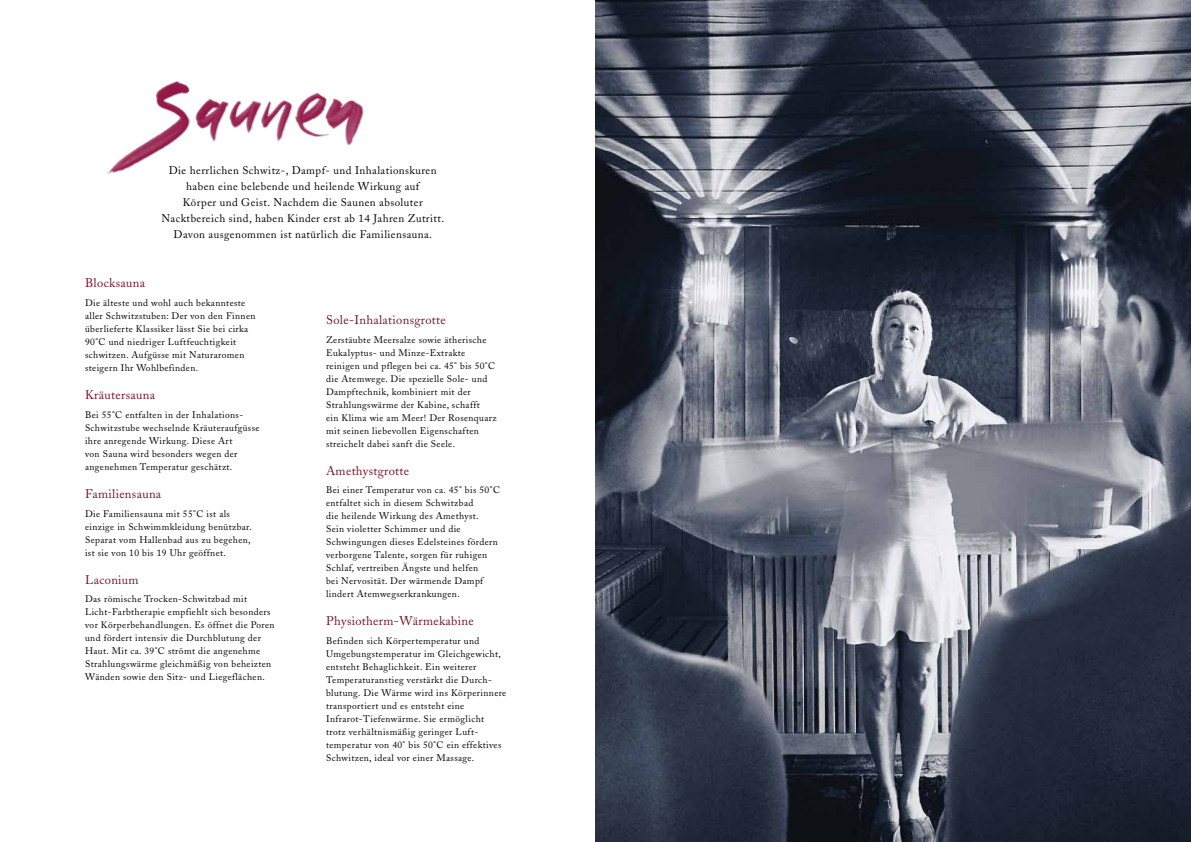
<style>
.page{position:relative;width:1191px;height:842px;background:#fff}
.page>*{position:absolute;margin:0;border:0;box-sizing:border-box;transform-origin:0 0}
.t1{font:12.5px "Adobe Caslon";letter-spacing:.025em;color:#721423}
.t2{font:11px/16px "Adobe Caslon";letter-spacing:.04em;color:#000;text-align:center}
.t3{font:9.5px/13px "Adobe Caslon";letter-spacing:.04em;color:#000}
</style>
<div class="page">
<img style="left:595px;top:0;width:596px;height:842px">
<img style="left:107px;top:81px;width:257px;height:93px">
<p class="t2" style="left:161px;top:162px;width:284px">Die herrlichen Schwitz-, Dampf- und Inhalationskuren haben eine belebende und heilende Wirkung auf<br>Körper und Geist. Nachdem die Saunen absoluter Nacktbereich sind, haben Kinder erst ab 14 Jahren Zutritt.<br>Davon ausgenommen ist natürlich die Familiensauna.</p>
<h1 class="t1" style="left:85px;top:276px;width:62px">Blocksauna</h1>
<p class="t3" style="left:85px;top:297px;width:172px">Die älteste und wohl auch bekannteste aller Schwitzstuben: Der von den Finnen überlieferte Klassiker lässt Sie bei cirka 90°C und niedriger Luftfeuchtigkeit schwitzen. Aufgüsse mit Naturaromen steigern Ihr Wohlbefinden.</p>
<h1 class="t1" style="left:85px;top:388px;width:71px">Kräutersauna</h1>
<p class="t3" style="left:85px;top:408px;width:176px">Bei 55°C entfalten in der Inhalations-Schwitzstube wechselnde Kräuteraufgüsse ihre anregende Wirkung. Diese Art<br>von Sauna wird besonders wegen der angenehmen Temperatur geschätzt.</p>
<h1 class="t1" style="left:85px;top:486px;width:78px">Familiensauna</h1>
<p class="t3" style="left:85px;top:507px;width:168px">Die Familiensauna mit 55°C ist als einzige in Schwimmkleidung benützbar.<br>Separat vom Hallenbad aus zu begehen, ist sie von 10 bis 19 Uhr geöffnet.</p>
<h1 class="t1" style="left:85px;top:572px;width:55px">Laconium</h1>
<p class="t3" style="left:85px;top:593px;width:191px">Das römische Trocken-Schwitzbad mit Licht-Farbtherapie empfiehlt sich besonders vor Körperbehandlungen. Es öffnet die Poren und fördert intensiv die Durchblutung der Haut. Mit ca. 39°C strömt die angenehme Strahlungswärme gleichmäßig von beheizten Wänden sowie den Sitz- und Liegeflächen.</p>
<h1 class="t1" style="left:326px;top:312px;width:121px">Sole-Inhalationsgrotte</h1>
<p class="t3" style="left:326px;top:333px;width:172px">Zerstäubte Meersalze sowie ätherische Eukalyptus- und Minze-Extrakte reinigen und pflegen bei ca. 45° bis 50°C die Atemwege. Die spezielle Sole- und Dampftechnik, kombiniert mit der Strahlungswärme der Kabine, schafft<br>ein Klima wie am Meer! Der Rosenquarz mit seinen liebevollen Eigenschaften streichelt dabei sanft die Seele.</p>
<h1 class="t1" style="left:326px;top:463px;width:85px">Amethystgrotte</h1>
<p class="t3" style="left:326px;top:484px;width:175px">Bei einer Temperatur von ca. 45° bis 50°C entfaltet sich in diesem Schwitzbad<br>die heilende Wirkung des Amethyst.<br>Sein violetter Schimmer und die Schwingungen dieses Edelsteines fördern verborgene Talente, sorgen für ruhigen Schlaf, vertreiben Ängste und helfen<br>bei Nervosität. Der wärmende Dampf lindert Atemwegserkrankungen.</p>
<h1 class="t1" style="left:326px;top:614px;width:149px">Physiotherm-Wärmekabine</h1>
<p class="t3" style="left:326px;top:634px;width:182px">Befinden sich Körpertemperatur und Umgebungstemperatur im Gleichgewicht, entsteht Behaglichkeit. Ein weiterer Temperaturanstieg verstärkt die Durch&shy;blutung. Die Wärme wird ins Körperinnere transportiert und es entsteht eine Infrarot-Tiefenwärme. Sie ermöglicht<br>trotz verhältnismäßig geringer Luft&shy;temperatur von 40° bis 50°C ein effektives Schwitzen, ideal vor einer Massage.</p>
</div>
